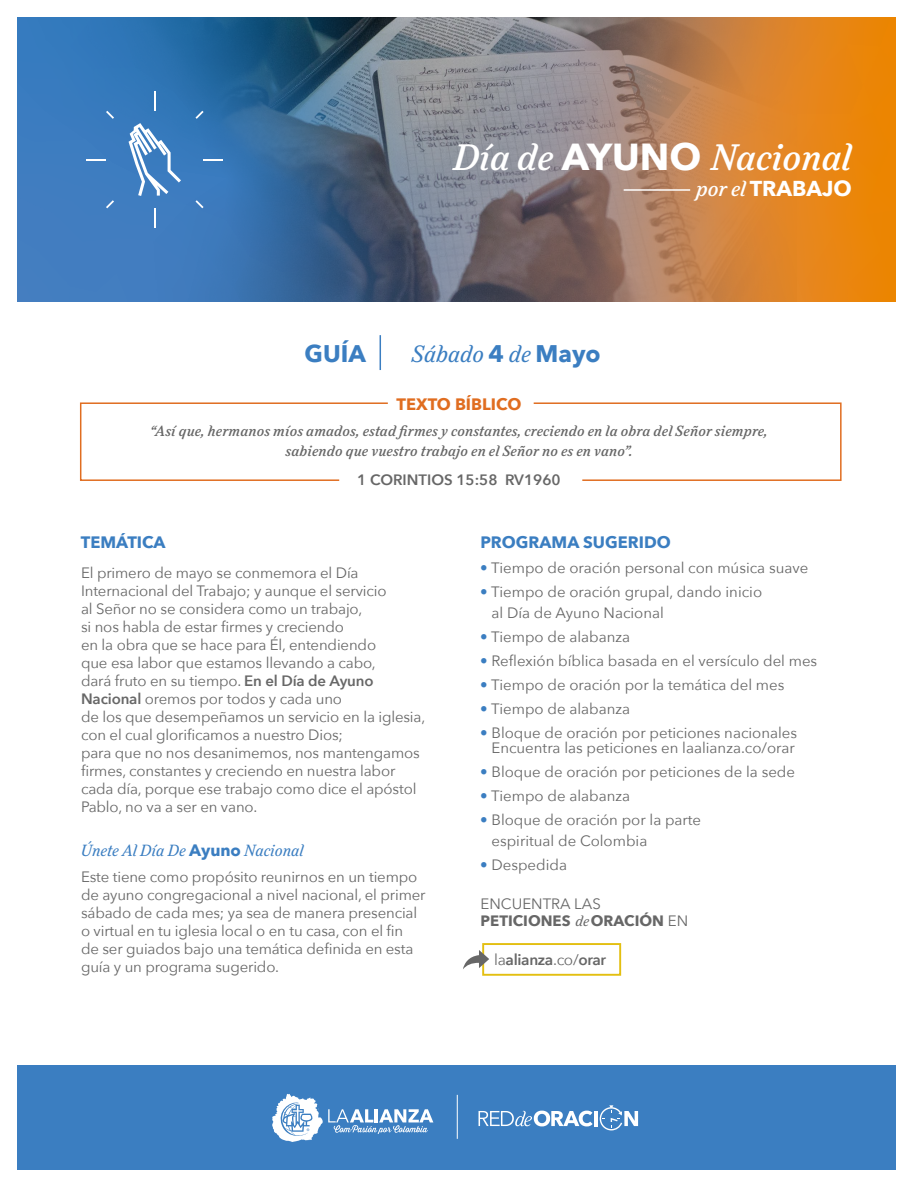
<style>
.page{position:relative;width:918px;height:1188px;background:#fff}
.page>*{position:absolute;margin:0;border:0;box-sizing:border-box;transform-origin:0 0}
.t1{font:italic 500 37.5px "Felice";color:#fff}
.t2{font:italic 24px "Felice";color:#3b7ec1}
.t3{font:700 24px "Avenir Next";color:#3b7ec1}
.t4{font:700 21.6px "Avenir Next";color:#fff}
.t5{font:italic 16.5px "Felice";color:#3b7ec1}
.t6{font:700 16.5px "Avenir Next";color:#3b7ec1}
.t7{font:700 16.5px "Avenir Next";color:#e06d20}
.t8{font:600 15.3px "Avenir Next";letter-spacing:-.02em;color:#676767}
.t9{font:15px/18px "Avenir Next";letter-spacing:-.01em;color:#676767}
.t10{font:italic 500 15px/19.5px "Felice";letter-spacing:.01em;color:#676767;text-align:center}
.t11{font:700 15px/16.5px "Avenir Next";color:#676767}
.t12{font:600 15px "Avenir Next";color:#676767}
.s1{font-family:"Avenir Next";font-weight:700;font-style:normal}
.s2{font-family:"Felice";font-weight:500;font-style:italic}
.s3{font-weight:600}
.s4{color:#3b7ec1}
.s5{font-weight:400}
.s6{font-family:"Felice";font-weight:400;font-style:italic}
</style>
<div class="page">
<div style="left:17px;top:1065px;width:879px;height:105px;background:#3b7ec1"></div>
<hr style="left:457px;top:1095px;width:1px;height:44px;background:#fff">
<svg style="left:479px;top:1111px;width:114px;height:15px"></svg>
<hr style="left:594px;top:1111px;width:4px;height:15px;background:#fff">
<svg style="left:600px;top:1105px;width:38px;height:25px"></svg>
<svg style="left:272px;top:1094px;width:161px;height:48px"></svg>
<svg style="left:17px;top:18px;width:879px;height:283px;background:#7c7877"></svg>
<svg style="left:129px;top:123px;width:52px;height:73px"></svg>
<hr style="left:154px;top:91px;width:2px;height:20px;background:#fff">
<hr style="left:154px;top:208px;width:2px;height:20px;background:#fff">
<svg style="left:87px;top:159px;width:19px;height:1px"></svg>
<svg style="left:106px;top:111px;width:8px;height:8px"></svg>
<svg style="left:196px;top:200px;width:8px;height:8px"></svg>
<svg style="left:195px;top:111px;width:9px;height:8px"></svg>
<svg style="left:106px;top:200px;width:8px;height:8px"></svg>
<svg style="left:203px;top:159px;width:20px;height:1px"></svg>
<hr style="left:380px;top:335px;width:1px;height:35px;background:#3b7ec1">
<svg style="left:533px;top:402px;width:309px;height:79px"></svg>
<svg style="left:79px;top:402px;width:309px;height:79px"></svg>
<div style="left:482px;top:943px;width:139px;height:33px;border:2px solid #e3bf11"></div>
<svg style="left:463px;top:950px;width:26px;height:19px"></svg>
<hr style="left:624px;top:189px;width:66px;height:2px;background:#fff">
<h1 class="t1" style="left:453px;top:133px;width:400px">Día de <span class="s1">AYUNO</span> Nacional</h1>
<h2 class="t3" style="left:305px;top:333px;width:63px">GUÍA</h2>
<h2 class="t2" style="left:412px;top:339px;width:191px">Sábado <span class="s1">4</span> de <span class="s1">Mayo</span></h2>
<p class="t7" style="left:397px;top:389px;width:126px">TEXTO BÍBLICO</p>
<h3 class="t4" style="left:696px;top:170px;width:157px"><span class="s2">por el</span> TRABAJO</h3>
<p class="t10" style="left:150px;top:421px;width:619px">“Así que, hermanos míos amados, estad firmes y constantes, creciendo en la obra del Señor siempre, sabiendo que vuestro trabajo en el Señor no es en vano”.</p>
<p class="t12" style="left:357px;top:467px;width:205px">1 CORINTIOS 15:58 RV1960</p>
<p class="t6" style="left:81px;top:528px;width:86px">TEMÁTICA</p>
<p class="t9" style="left:81px;top:563px;width:346px">El primero de mayo se conmemora el Día Internacional del Trabajo; y aunque el servicio<br>al Señor no se considera como un trabajo,<br>si nos habla de estar firmes y creciendo<br>en la obra que se hace para Él, entendiendo<br>que esa labor que estamos llevando a cabo,<br>dará fruto en su tiempo. <span class="s3">En el Día de Ayuno Nacional</span> oremos por todos y cada uno<br>de los que desempeñamos un servicio en la iglesia, con el cual glorificamos a nuestro Dios;<br>para que no nos desanimemos, nos mantengamos firmes, constantes y creciendo en nuestra labor cada día, porque ese trabajo como dice el apóstol Pablo, no va a ser en vano.</p>
<p class="t5" style="left:81px;top:840px;width:224px">Únete Al Día De <span class="s1">Ayuno</span> Nacional</p>
<p class="t9" style="left:81px;top:867px;width:346px">Este tiene como propósito reunirnos en un tiempo de ayuno congregacional a nivel nacional, el primer sábado de cada mes; ya sea de manera presencial o virtual en tu iglesia local o en tu casa, con el fin<br>de ser guiados bajo una temática definida en esta guía y un programa sugerido.</p>
<p class="t6" style="left:480px;top:528px;width:192px">PROGRAMA SUGERIDO</p>
<p class="t9" style="left:480px;top:558px;width:330px"><span class="s4">•</span> Tiempo de oración personal con música suave</p>
<p class="t9" style="left:492px;top:581px;width:272px;line-height:21px;text-indent:-11px"><span class="s4">•</span> Tiempo de oración grupal, dando inicio al Día de Ayuno Nacional</p>
<p class="t9" style="left:480px;top:627px;width:151px"><span class="s4">•</span> Tiempo de alabanza</p>
<p class="t9" style="left:480px;top:651px;width:339px"><span class="s4">•</span> Reflexión bíblica basada en el versículo del mes</p>
<p class="t9" style="left:480px;top:675px;width:306px"><span class="s4">•</span> Tiempo de oración por la temática del mes</p>
<p class="t9" style="left:480px;top:699px;width:151px"><span class="s4">•</span> Tiempo de alabanza</p>
<p class="t9" style="left:480px;top:725px;width:318px;line-height:15px;text-align:right"><span class="s4">•</span> Bloque de oración por peticiones nacionales<br>Encuentra las peticiones en laalianza.co/orar</p>
<p class="t9" style="left:480px;top:762px;width:316px"><span class="s4">•</span> Bloque de oración por peticiones de la sede</p>
<p class="t9" style="left:480px;top:786px;width:151px"><span class="s4">•</span> Tiempo de alabanza</p>
<p class="t9" style="left:492px;top:809px;width:211px;line-height:21px;text-indent:-11px"><span class="s4">•</span> Bloque de oración por la parte espiritual de Colombia</p>
<p class="t9" style="left:480px;top:855px;width:88px"><span class="s4">•</span> Despedida</p>
<p class="t11" style="left:481px;top:895px;width:209px"><span class="s5">ENCUENTRA LAS<br></span>PETICIONES <span class="s6">de</span>ORACIÓN <span class="s5">EN</span></p>
<p class="t8" style="left:494px;top:946px;width:113px"><span class="s5">la</span>alianza<span class="s5">.co/</span>orar</p>
</div>
